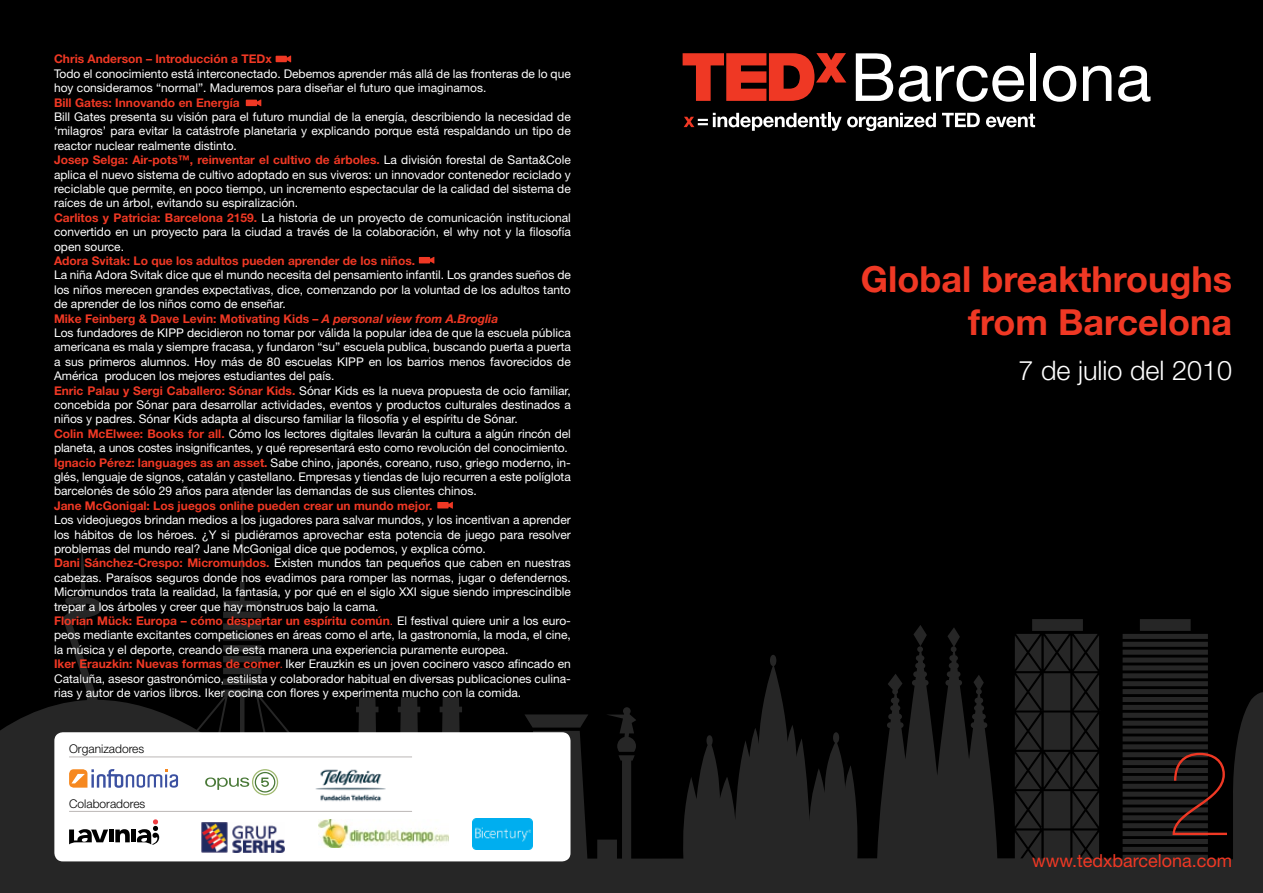
<style>
.page{position:relative;width:1263px;height:893px;background:#000}
.page>*{position:absolute;margin:0;border:0;box-sizing:border-box;transform-origin:0 0}
.t1{font:200 118.95px "Helvetica Neue";color:#ef3824}
.t2{font:700 36px/43.2px "Helvetica Neue";color:#ef3824;text-align:right}
.t3{font:300 27px "Helvetica Neue";color:#fff}
.t4{font:18px "Helvetica Neue";color:#ef3824}
.t5{font:12px/14.4px "Helvetica Neue";color:#fff}
.t6{font:700 12px "Helvetica Neue";color:#ef3824}
.t7{font:300 12px "Helvetica Neue";color:#000}
.s1{font-weight:700;color:#ef3824}
.s2{font-weight:700;font-style:italic;color:#ef3824}
.s3{color:#ef3824}
.s4{font-family:"Cambria";color:#ef3824}
</style>
<div class="page">
<svg style="left:0;top:482px;width:1263px;height:411px"></svg>
<svg style="left:276px;top:55px;width:15px;height:8px"></svg>
<svg style="left:419px;top:257px;width:15px;height:7px"></svg>
<svg style="left:437px;top:502px;width:16px;height:7px"></svg>
<svg style="left:246px;top:99px;width:15px;height:7px"></svg>
<div style="left:54px;top:732px;width:516px;height:129px;background:#fff;border-radius:9px"></div>
<svg style="left:69px;top:769px;width:109px;height:19px"></svg>
<svg style="left:205px;top:769px;width:73px;height:26px"></svg>
<img style="left:313px;top:757px;width:76px;height:63px">
<svg style="left:69px;top:829px;width:39px;height:15px"></svg>
<div style="left:109px;top:829px;width:5px;height:13px;background:#000"></div>
<svg style="left:115px;top:829px;width:15px;height:13px"></svg>
<div style="left:131px;top:829px;width:5px;height:13px;background:#000"></div>
<svg style="left:137px;top:819px;width:22px;height:26px"></svg>
<img style="left:319px;top:820px;width:129px;height:27px">
<hr style="left:69px;top:756px;width:343px;height:1px;background:#b2adac">
<hr style="left:69px;top:811px;width:343px;height:1px;background:#b2adac">
<svg style="left:684px;top:113px;width:252px;height:18px"></svg>
<svg style="left:942px;top:113px;width:38px;height:14px"></svg>
<svg style="left:986px;top:114px;width:49px;height:13px"></svg>
<svg style="left:683px;top:53px;width:163px;height:48px"></svg>
<svg style="left:856px;top:53px;width:37px;height:48px"></svg>
<svg style="left:899px;top:65px;width:125px;height:37px"></svg>
<div style="left:1030px;top:53px;width:6px;height:48px;background:#fff"></div>
<svg style="left:1043px;top:66px;width:33px;height:36px"></svg>
<svg style="left:1083px;top:66px;width:28px;height:35px"></svg>
<svg style="left:1118px;top:66px;width:32px;height:36px"></svg>
<img style="left:473px;top:818px;width:60px;height:32px">
<img style="left:202px;top:822px;width:83px;height:30px">
<p class="t6" style="left:54px;top:52px;width:219px">Chris Anderson – Introducción a TEDx</p>
<p class="t5" style="left:54px;top:66px;width:518px">Todo el conocimiento está interconectado. Debemos aprender más allá de las fronteras de lo que hoy consideramos “normal”. Maduremos para diseñar el futuro que imaginamos.</p>
<p class="t6" style="left:54px;top:95px;width:187px">Bill Gates: Innovando en Energía</p>
<p class="t5" style="left:54px;top:109px;width:518px">Bill Gates presenta su visión para el futuro mundial de la energía, describiendo la necesidad de ‘milagros’ para evitar la catástrofe planetaria y explicando porque está respaldando un tipo de reactor nuclear realmente distinto.<br><span class="s1">Josep Selga: Air-pots™, reinventar el cultivo de árboles.</span> La división forestal de Santa&amp;Cole aplica el nuevo sistema de cultivo adoptado en sus viveros: un innovador contenedor reciclado y reciclable que permite, en poco tiempo, un incremento espectacular de la calidad del sistema de raíces de un árbol, evitando su espiralización.<br><span class="s1">Carlitos y Patricia: Barcelona 2159.</span> La historia de un proyecto de comunicación institucional convertido en un proyecto para la ciudad a través de la colaboración, el why not y la filosofía open source.</p>
<p class="t6" style="left:54px;top:253px;width:363px">Adora Svitak: Lo que los adultos pueden aprender de los niños.</p>
<p class="t5" style="left:54px;top:268px;width:518px">La niña Adora Svitak dice que el mundo necesita del pensamiento infantil. Los grandes sueños de los niños merecen grandes expectativas, dice, comenzando por la voluntad de los adultos tanto de aprender de los niños como de enseñar.<br><span class="s1">Mike Feinberg &amp; Dave Levin: Motivating Kids –</span> <span class="s2">A personal view from A.Broglia<br></span>Los fundadores de KIPP decidieron no tomar por válida la popular idea de que la escuela pública americana es mala y siempre fracasa, y fundaron “su” escuela publica, buscando puerta a puerta a sus primeros alumnos. Hoy más de 80 escuelas KIPP en los barrios menos favorecidos de América producen los mejores estudiantes del país.<br><span class="s1">Enric Palau y Sergi Caballero: Sónar Kids.</span> Sónar Kids es la nueva propuesta de ocio familiar, concebida por Sónar para desarrollar actividades, eventos y productos culturales destinados a niños y padres. Sónar Kids adapta al discurso familiar la filosofía y el espíritu de Sónar.<br><span class="s1">Colin McElwee: Books for all.</span> Cómo los lectores digitales llevarán la cultura a algún rincón del planeta, a unos costes insignificantes, y qué representará esto como revolución del conocimiento.<br><span class="s1">Ignacio Pérez: languages as an asset.</span> Sabe chino, japonés, coreano, ruso, griego moderno, in&shy;glés, lenguaje de signos, catalán y castellano. Empresas y tiendas de lujo recurren a este políglota barcelonés de sólo 29 años para atender las demandas de sus clientes chinos.</p>
<p class="t6" style="left:54px;top:498px;width:380px">Jane McGonigal: Los juegos online pueden crear un mundo mejor.</p>
<p class="t5" style="left:54px;top:513px;width:518px">Los videojuegos brindan medios a los jugadores para salvar mundos, y los incentivan a aprender los hábitos de los héroes. ¿Y si pudiéramos aprovechar esta potencia de juego para resolver problemas del mundo real? Jane McGonigal dice que podemos, y explica cómo.<br><span class="s1">Dani Sánchez-Crespo: Micromundos.</span> Existen mundos tan pequeños que caben en nuestras cabezas. Paraísos seguros donde nos evadimos para romper las normas, jugar o defendernos.<br>Micromundos trata la realidad, la fantasía, y por qué en el siglo XXI sigue siendo imprescindible trepar a los árboles y creer que hay monstruos bajo la cama.<br><span class="s1">Florian Mück: Europa – cómo despertar un espíritu común</span><span class="s3">.</span> El festival quiere unir a los euro&shy;peos mediante excitantes competiciones en áreas como el arte, la gastronomía, la moda, el cine, la música y el deporte, creando de esta manera una experiencia puramente europea.<br><span class="s1">Iker Erauzkin: Nuevas formas de comer</span><span class="s4">.</span> Iker Erauzkin es un joven cocinero vasco afincado en Cataluña, asesor gastronómico, estilista y colaborador habitual en diversas publicaciones culina&shy;rias y autor de varios libros. Iker cocina con flores y experimenta mucho con la comida.</p>
<p class="t7" style="left:69px;top:741px;width:77px">Organizadores</p>
<p class="t7" style="left:69px;top:796px;width:78px">Colaboradores</p>
<h2 class="t2" style="left:861px;top:257px;width:373px">Global breakthroughs from Barcelona</h2>
<h3 class="t3" style="left:1018px;top:354px;width:215px">7 de julio del 2010</h3>
<h1 class="t1" style="left:1166px;top:724px;width:68px">2</h1>
<h3 class="t4" style="left:1032px;top:850px;width:201px">www.tedxbarcelona.com</h3>
</div>
